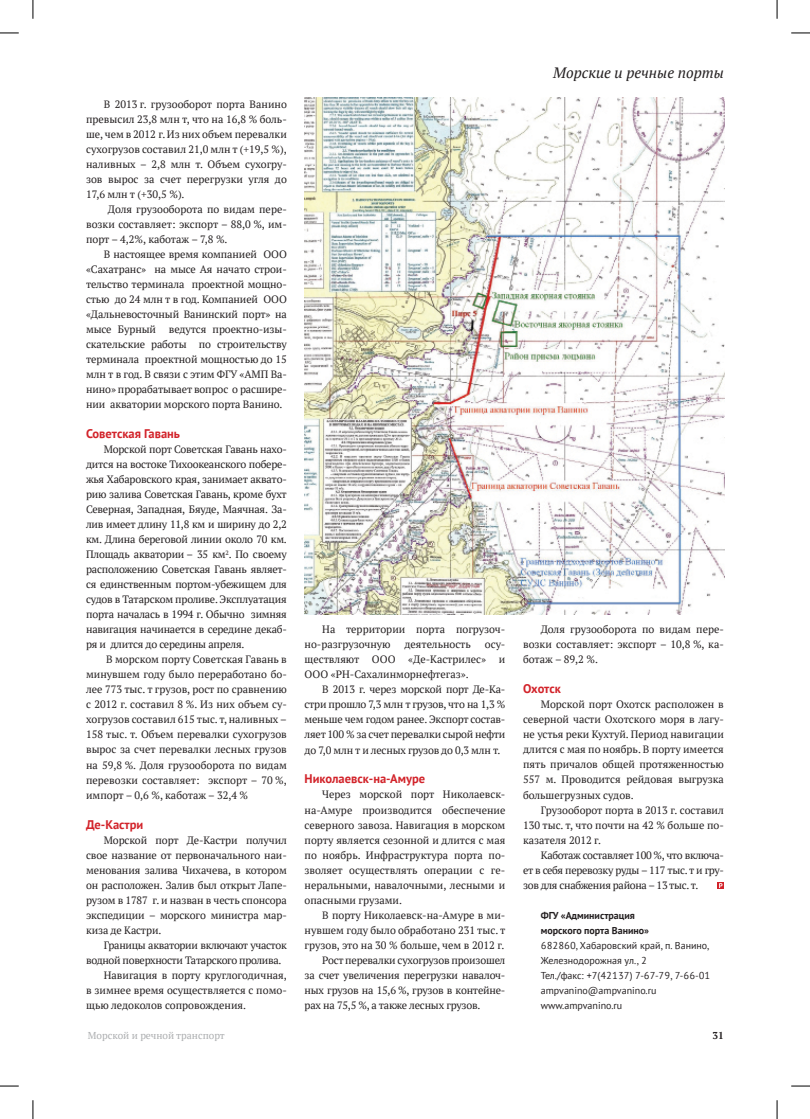
<style>
.page{position:relative;width:810px;height:1119px;background:#fff}
.page>*{position:absolute;margin:0;border:0;box-sizing:border-box;transform-origin:0 0}
.t1{font:italic 15px "PT Serif";color:#231f20}
.t2{font:700 12.5px "PT Sans";color:#d2232a}
.t3{font:10.62px/15px "PT Serif";color:#231f20;text-align:justify}
.t4{font:10.62px "PT Serif";letter-spacing:-.02em;color:#231f20}
.t5{font:10.62px "PT Serif";letter-spacing:-.03em;color:#231f20}
.t6{font:10px/15px "PT Sans";color:#231f20}
.t7{font:700 10px/15px "PT Sans";color:#231f20}
.t8{font:10px "PT Serif";color:#acaeb0}
.t9{font:700 10px "PT Serif";color:#231f20}
</style>
<div class="page">
<img style="left:305px;top:98px;width:420px;height:516px">
<svg style="left:717px;top:882px;width:7px;height:6px"></svg>
<svg style="left:719px;top:883px;width:3px;height:4px"></svg>
<svg style="left:0;top:32px;width:19px;height:2px"></svg>
<svg style="left:791px;top:32px;width:19px;height:2px"></svg>
<svg style="left:0;top:1085px;width:19px;height:1px"></svg>
<svg style="left:791px;top:1085px;width:19px;height:1px"></svg>
<svg style="left:32px;top:0;width:2px;height:19px"></svg>
<svg style="left:32px;top:1100px;width:2px;height:18px"></svg>
<svg style="left:776px;top:0;width:2px;height:19px"></svg>
<svg style="left:776px;top:1100px;width:2px;height:18px"></svg>
<p class="t3" style="left:86px;top:97px;width:202px;text-indent:18px">В 2013 г. грузооборот порта Ванино превысил 23,8 млн т, что на 16,8 % боль&shy;ше, чем в 2012 г. Из них объем перевалки сухогрузов составил 21,0 млн т (+19,5 %), наливных – 2,8 млн т. Объем сухогру&shy;зов вырос за счет перегрузки угля до 17,6 млн т (+30,5 %).</p>
<p class="t3" style="left:86px;top:202px;width:202px;text-indent:22px">Доля грузооборота по видам пере&shy;возки составляет: экспорт – 88,0 %, им&shy;порт – 4,2%, каботаж – 7,8 %.</p>
<p class="t3" style="left:86px;top:247px;width:202px;text-indent:18px">В настоящее время компанией ООО «Сахатранс» на мысе Ая начато строи&shy;тельство терминала проектной мощно&shy;стью до 24 млн т в год. Компанией ООО «Дальневосточный Ванинский порт» на мысе Бурный ведутся проектно-изы&shy;скательские работы по строительству терминала проектной мощностью до 15 млн т в год. В связи с этим ФГУ «АМП Ва&shy;нино» прорабатывает вопрос о расшире&shy;нии акватории морского порта Ванино.</p>
<p class="t2" style="left:86px;top:425px;width:95px">Советская Гавань</p>
<p class="t3" style="left:86px;top:442px;width:202px;text-indent:18px">Морской порт Советская Гавань нахо&shy;дится на востоке Тихоокеанского побере&shy;жья Хабаровского края, занимает аквато&shy;рию залива Советская Гавань, кроме бухт Северная, Западная, Бяуде, Маячная. За&shy;лив имеет длину 11,8 км и ширину до 2,2 км. Длина береговой линии около 70 км.<br>Площадь акватории – 35 км<sup>2</sup>. По своему расположению Советская Гавань являет&shy;ся единственным портом-убежищем для судов в Татарском проливе. Эксплуатация порта началась в 1994 г. Обычно зимняя навигация начинается в середине декаб&shy;ря и длится до середины апреля.</p>
<p class="t3" style="left:86px;top:652px;width:202px;text-indent:20px">В морском порту Советская Гавань в минувшем году было переработано бо&shy;лее 773 тыс. т грузов, рост по сравнению с 2012 г. составил 8 %. Из них объем су&shy;хогрузов составил 615 тыс. т, наливных – 158 тыс. т. Объем перевалки сухогрузов вырос за счет перевалки лесных грузов на 59,8 %. Доля грузооборота по видам перевозки составляет: экспорт – 70 %, импорт – 0,6 %, каботаж – 32,4 %</p>
<p class="t2" style="left:86px;top:815px;width:59px">Де-Кастри</p>
<p class="t3" style="left:86px;top:832px;width:202px;text-indent:18px">Морской порт Де-Кастри получил свое название от первоначального наи&shy;менования залива Чихачева, в котором он расположен. Залив был открыт Лапе&shy;рузом в 1787 г. и назван в честь спонсора экспедиции – морского министра мар&shy;киза де Кастри.</p>
<p class="t5" style="left:104px;top:937px;width:185px">Границы акватории включают участок</p>
<p class="t5" style="left:86px;top:952px;width:197px">водной поверхности Татарского пролива.</p>
<p class="t3" style="left:104px;top:967px;width:185px">Навигация в порту круглогодичная,</p>
<p class="t3" style="left:86px;top:982px;width:202px">в зимнее время осуществляется с помо-</p>
<p class="t3" style="left:86px;top:997px;width:162px">щью ледоколов сопровождения.</p>
<p class="t3" style="left:305px;top:622px;width:202px;text-indent:18px">На территории порта погрузоч&shy;но-разгрузочную</p>
<p class="t3" style="left:305px;top:637px;width:202px;text-indent:180px">осу&shy;ществляют ООО «Де-Кастрилес» и ООО «РН-Сахалинморнефтегаз».</p>
<p class="t3" style="left:305px;top:682px;width:202px;text-indent:18px">В 2013 г. через морской порт Де-Ка&shy;стри прошло 7,3 млн т грузов, что на 1,3 % меньше чем годом ранее. Экспорт состав&shy;ляет 100 % за счет перевалки сырой нефти до 7,0 млн т и лесных грузов до 0,3 млн т.</p>
<p class="t2" style="left:305px;top:770px;width:122px">Николаевск-на-Амуре</p>
<p class="t3" style="left:305px;top:787px;width:202px;text-indent:18px">Через морской порт Николаевск&shy;на-Амуре производится обеспечение северного завоза. Навигация в морском порту является сезонной и длится с мая по ноябрь. Инфраструктура порта по&shy;зволяет осуществлять операции с ге&shy;неральными, навалочными, лесными и опасными грузами.</p>
<p class="t3" style="left:322px;top:907px;width:185px">В порту Николаевск-на-Амуре в ми-</p>
<p class="t3" style="left:305px;top:922px;width:202px">нувшем году было обработано 231 тыс. т</p>
<p class="t3" style="left:305px;top:937px;width:201px">грузов, это на 30 % больше, чем в 2012 г.</p>
<p class="t4" style="left:322px;top:952px;width:185px">Рост перевалки сухогрузов произошел</p>
<p class="t4" style="left:305px;top:967px;width:202px">за счет увеличения перегрузки навалоч-</p>
<p class="t4" style="left:305px;top:982px;width:202px">ных грузов на 15,6 %, грузов в контейне-</p>
<p class="t4" style="left:305px;top:997px;width:177px">рах на 75,5 %, а также лесных грузов.</p>
<p class="t3" style="left:405px;top:637px;width:68px">деятельность</p>
<h1 class="t1" style="left:553px;top:63px;width:172px">Морские и речные порты</h1>
<p class="t3" style="left:523px;top:622px;width:202px;text-indent:18px">Доля грузооборота по видам пере&shy;возки составляет: экспорт – 10,8 %, ка&shy;ботаж – 89,2 %.</p>
<p class="t2" style="left:523px;top:680px;width:39px">Охотск</p>
<p class="t3" style="left:523px;top:697px;width:202px;text-indent:18px">Морской порт Охотск расположен в северной части Охотского моря в лагу&shy;не устья реки Кухтуй. Период навигации длится с мая по ноябрь. В порту имеется пять причалов общей протяженностью 557 м. Проводится рейдовая выгрузка большегрузных судов.</p>
<p class="t3" style="left:523px;top:802px;width:202px;text-indent:18px">Грузооборот порта в 2013 г. составил 130 тыс. т, что почти на 42 % больше по&shy;казателя 2012 г.</p>
<p class="t3" style="left:523px;top:847px;width:202px;text-indent:18px">Каботаж составляет 100 %, что включа&shy;ет в себя перевозку руды – 117 тыс. т и гру&shy;зов для снабжения района – 13 тыс. т.</p>
<p class="t7" style="left:541px;top:907px;width:110px">ФГУ «Администрация морского порта Ванино»</p>
<p class="t6" style="left:541px;top:937px;width:171px">682860, Хабаровский край, п. Ванино,<br>Железнодорожная ул., 2<br>Тел./факс: +7(42137) 7-67-79, 7-66-01 ampvanino@ampvanino.ru www.ampvanino.ru</p>
<p class="t8" style="left:88px;top:1028px;width:138px">Морской и речной транспорт</p>
<p class="t9" style="left:713px;top:1028px;width:13px">31</p>
</div>
